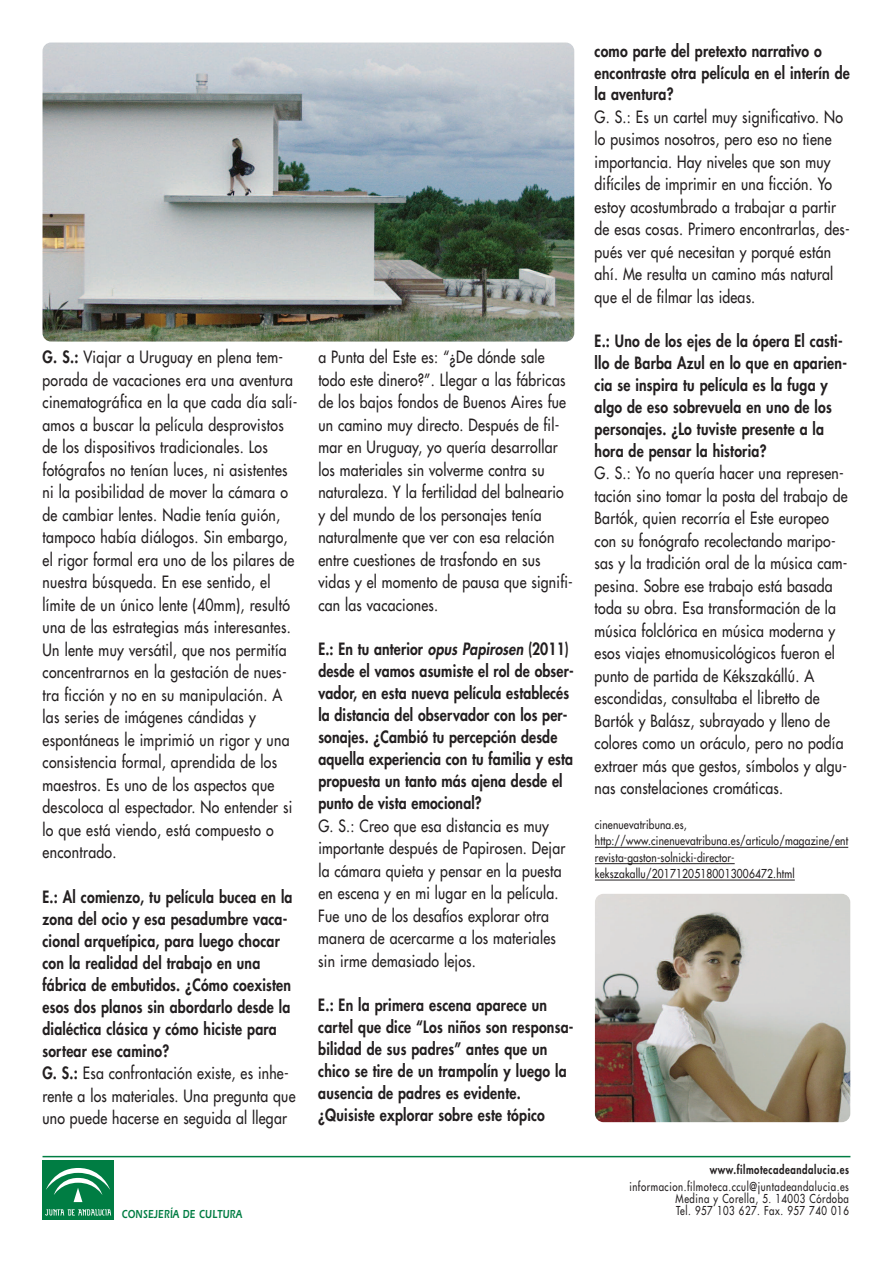
<style>
.page{position:relative;width:893px;height:1263px;background:#fff}
.page>*{position:absolute;margin:0;border:0;box-sizing:border-box;transform-origin:0 0}
.t1{font:16.5px/22.5px "Futura LT";letter-spacing:.015em;color:#231f20;scale:.85 1}
.t2{font:800 16.5px/22px "Futura LT";letter-spacing:.015em;color:#231f20;scale:.85 1}
.t3{font:12px/16.4px "Futura LT";letter-spacing:.015em;color:#231f20;scale:.85 1}
.t4{font:12px/12px "Futura LT";letter-spacing:.06em;color:#231f20;text-align:right;scale:.8 1}
.t5{font:800 12px "Futura LT";letter-spacing:.06em;color:#231f20;scale:.8 1}
.t6{font:12px "Erie Black Plain";letter-spacing:.03em;color:#007d43;scale:.75 1}
.s1{font-weight:800}
.s2{font-weight:400}
.s3{font-style:italic}
</style>
<div class="page">
<hr style="left:595px;top:847px;width:253px;height:1px;background:#231f20">
<hr style="left:595px;top:863px;width:140px;height:1px;background:#231f20">
<hr style="left:595px;top:879px;width:200px;height:1px;background:#231f20">
<hr style="left:43px;top:1156px;width:807px;height:1px;background:#007d43">
<img style="left:43px;top:43px;width:531px;height:299px;border-radius:9px">
<img style="left:595px;top:894px;width:255px;height:228px;border-radius:9px">
<div style="left:43px;top:1160px;width:71px;height:60px;background:#007d43"></div>
<svg style="left:45px;top:1209px;width:66px;height:6px"></svg>
<svg style="left:46px;top:1168px;width:64px;height:35px"></svg>
<p class="t1" style="left:43px;top:346px;width:301px"><span class="s1">G. S.:</span> Viajar a Uruguay en plena tem&shy;porada de vacaciones era una aventura cinematográfica en la que cada día salí&shy;amos a buscar la película desprovistos de los dispositivos tradicionales. Los fotógrafos no tenían luces, ni asistentes ni la posibilidad de mover la cámara o de cambiar lentes. Nadie tenía guión, tampoco había diálogos. Sin embargo, el rigor formal era uno de los pilares de nuestra búsqueda. En ese sentido, el límite de un único lente (40mm), resultó una de las estrategias más interesantes.<br>Un lente muy versátil, que nos permitía concentrarnos en la gestación de nues&shy;tra ficción y no en su manipulación. A las series de imágenes cándidas y espontáneas le imprimió un rigor y una consistencia formal, aprendida de los maestros. Es uno de los aspectos que descoloca al espectador. No entender si lo que está viendo, está compuesto o encontrado.</p>
<p class="t2" style="left:42px;top:885px;width:299px">E.: Al comienzo, tu película bucea en la zona del ocio y esa pesadumbre vaca&shy;cional arquetípica, para luego chocar con la realidad del trabajo en una fábrica de embutidos. ¿Cómo coexisten esos dos planos sin abordarlo desde la dialéctica clásica y cómo hiciste para sortear ese camino?<br>G. S.: <span class="s2">Esa confrontación existe, es inhe&shy;rente a los materiales. Una pregunta que uno puede hacerse en seguida al llegar</span></p>
<p class="t1" style="left:318px;top:346px;width:301px">a Punta del Este es: “¿De dónde sale todo este dinero?”. Llegar a las fábricas de los bajos fondos de Buenos Aires fue un camino muy directo. Después de fil&shy;mar en Uruguay, yo quería desarrollar los materiales sin volverme contra su naturaleza. Y la fertilidad del balneario y del mundo de los personajes tenía naturalmente que ver con esa relación entre cuestiones de trasfondo en sus vidas y el momento de pausa que signifi&shy;can las vacaciones.</p>
<p class="t2" style="left:318px;top:638px;width:302px">E.: En tu anterior <span class="s3">opus Papirosen</span> (2011) desde el vamos asumiste el rol de obser&shy;vador, en esta nueva película establecés la distancia del observador con los per&shy;sonajes. ¿Cambió tu percepción desde aquella experiencia con tu familia y esta propuesta un tanto más ajena desde el punto de vista emocional?</p>
<p class="t1" style="left:318px;top:814px;width:292px">G. S.: Creo que esa distancia es muy importante después de Papirosen. Dejar la cámara quieta y pensar en la puesta en escena y en mi lugar en la película.<br>Fue uno de los desafíos explorar otra manera de acercarme a los materiales sin irme demasiado lejos.</p>
<p class="t2" style="left:318px;top:994px;width:302px">E.: En la primera escena aparece un cartel que dice “Los niños son responsa&shy;bilidad de sus padres” antes que un chico se tire de un trampolín y luego la ausencia de padres es evidente. ¿Quisiste explorar sobre este tópico</p>
<p class="t2" style="left:595px;top:39px;width:302px">como parte del pretexto narrativo o encontraste otra película en el interín de la aventura?</p>
<p class="t1" style="left:595px;top:105px;width:302px">G. S.: Es un cartel muy significativo. No lo pusimos nosotros, pero eso no tiene importancia. Hay niveles que son muy difíciles de imprimir en una ficción. Yo estoy acostumbrado a trabajar a partir de esas cosas. Primero encontrarlas, des&shy;pués ver qué necesitan y porqué están ahí. Me resulta un camino más natural que el de filmar las ideas.</p>
<p class="t2" style="left:595px;top:329px;width:298px">E.: Uno de los ejes de la ópera El casti&shy;llo de Barba Azul en lo que en aparien&shy;cia se inspira tu película es la fuga y algo de eso sobrevuela en uno de los personajes. ¿Lo tuviste presente a la hora de pensar la historia?</p>
<p class="t1" style="left:595px;top:462px;width:299px">G. S.: Yo no quería hacer una represen&shy;tación sino tomar la posta del trabajo de Bartók, quien recorría el Este europeo con su fonógrafo recolectando maripo&shy;sas y la tradición oral de la música cam&shy;pesina. Sobre ese trabajo está basada toda su obra. Esa transformación de la música folclórica en música moderna y esos viajes etnomusicológicos fueron el punto de partida de Kékszakállú. A escondidas, consultaba el libretto de Bartók y Balász, subrayado y lleno de colores como un oráculo, pero no podía extraer más que gestos, símbolos y algu&shy;nas constelaciones cromáticas.</p>
<p class="t3" style="left:595px;top:816px;width:300px">cinenuevatribuna.es, http://www.cinenuevatribuna.es/articulo/magazine/ent revista-gaston-solnicki-director&shy;kekszakallu/20171205180013006472.html</p>
<p class="t5" style="left:710px;top:1162px;width:176px">www.filmotecadeandalucia.es</p>
<p class="t4" style="left:629px;top:1180px;width:276px">informacion.filmoteca.ccul@juntadeandalucia.es<br>Medina y Corella, 5. 14003 Córdoba</p>
<p class="t6" style="left:122px;top:1206px;width:162px">CONSEJERÍA DE CULTURA</p>
<p class="t4" style="left:676px;top:1204px;width:217px">Tel. 957 103 627. Fax. 957 740 016</p>
</div>
